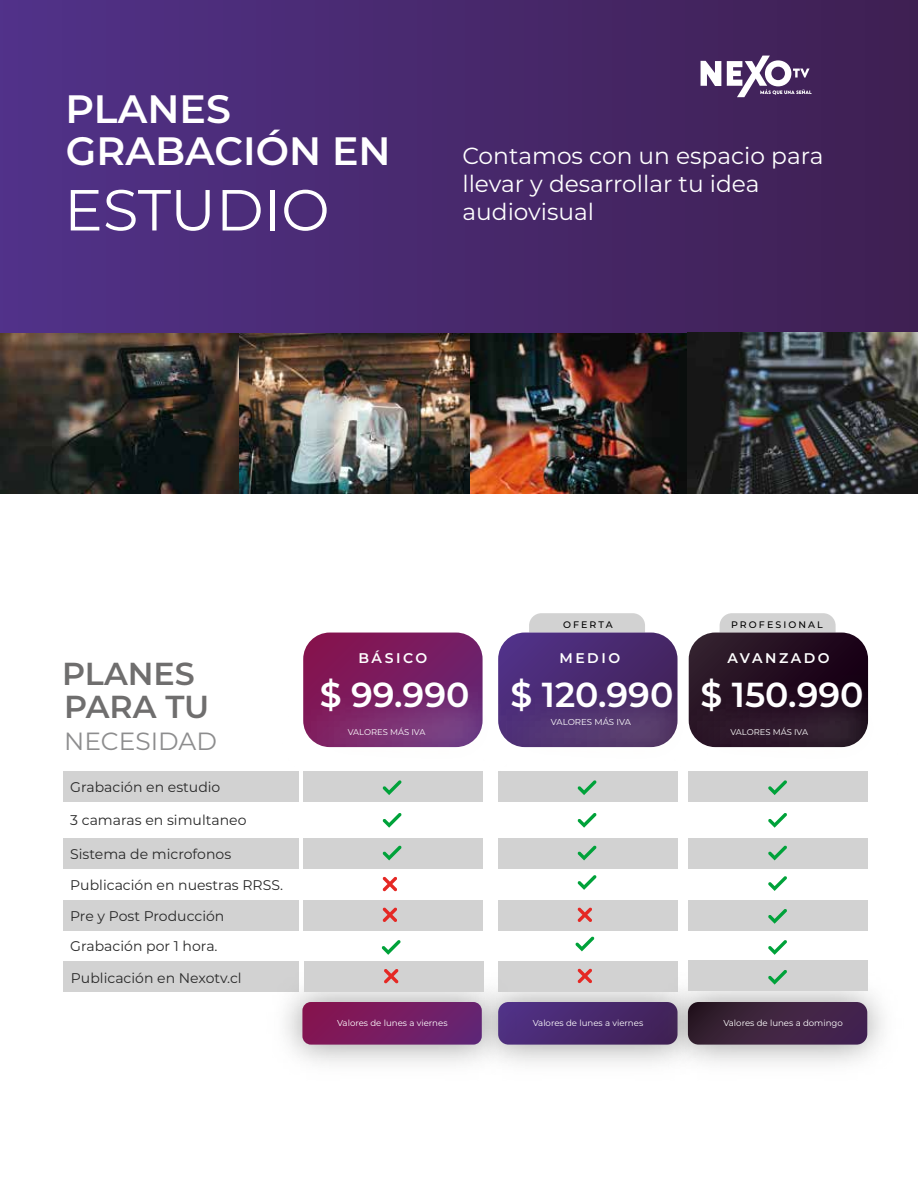
<style>
.page{position:relative;width:918px;height:1188px;background:#fff}
.page>*{position:absolute;margin:0;border:0;box-sizing:border-box;transform-origin:0 0}
.t1{font:57.75px "Montserrat";color:#fff}
.t2{font:600 39.6px/41.7px "Montserrat";color:#fff}
.t3{font:600 34.65px "Montserrat";color:#fff}
.t4{font:600 31.8px/33.5px "Montserrat";color:#6f6e6e}
.t5{font:24.9px "Montserrat";color:#8d8d8e}
.t6{font:23.25px/27.9px "Montserrat";color:#fff}
.t7{font:13.95px/30.6px "Montserrat";color:#292929}
.t8{font:600 13.95px "Montserrat";letter-spacing:.18em;color:#fff}
.t9{font:500 9.45px "Montserrat";letter-spacing:.22em;color:#010101}
.t10{font:8.55px "Montserrat";color:#fff}
.t11{font:8.4px "Montserrat";color:#fff}
</style>
<div class="page">
<div style="left:0;top:0;width:918px;height:492px;background:linear-gradient(to right,#513289,#3f2052)"></div>
<div style="left:63px;top:772px;width:236px;height:30px;background:#d2d2d2"></div>
<div style="left:63px;top:838px;width:236px;height:30px;background:#d2d2d2"></div>
<div style="left:63px;top:900px;width:236px;height:30px;background:#d2d2d2"></div>
<div style="left:63px;top:961px;width:236px;height:30px;background:#d2d2d2"></div>
<svg style="left:536px;top:1002px;width:97px;height:43px;background:#492a6e"></svg>
<svg style="left:514px;top:613px;width:148px;height:22px"></svg>
<img style="left:533px;top:635px;width:106px;height:137px">
<div style="left:498px;top:772px;width:180px;height:30px;background:#d2d2d2"></div>
<div style="left:498px;top:838px;width:180px;height:30px;background:#d2d2d2"></div>
<div style="left:498px;top:900px;width:180px;height:30px;background:#d2d2d2"></div>
<svg style="left:578px;top:780px;width:19px;height:15px"></svg>
<svg style="left:578px;top:846px;width:19px;height:14px"></svg>
<svg style="left:578px;top:875px;width:19px;height:15px"></svg>
<svg style="left:575px;top:937px;width:19px;height:14px"></svg>
<svg style="left:578px;top:813px;width:19px;height:15px"></svg>
<svg style="left:578px;top:907px;width:14px;height:15px"></svg>
<div style="left:498px;top:961px;width:180px;height:30px;background:#d2d2d2"></div>
<svg style="left:578px;top:969px;width:14px;height:14px"></svg>
<img style="left:633px;top:960px;width:250px;height:111px">
<svg style="left:688px;top:1002px;width:179px;height:43px;background:#402642"></svg>
<svg style="left:704px;top:613px;width:149px;height:22px"></svg>
<img style="left:639px;top:635px;width:230px;height:162px">
<div style="left:689px;top:772px;width:179px;height:30px;background:#d2d2d2"></div>
<div style="left:689px;top:838px;width:179px;height:30px;background:#d2d2d2"></div>
<div style="left:689px;top:900px;width:179px;height:30px;background:#d2d2d2"></div>
<svg style="left:768px;top:780px;width:19px;height:15px"></svg>
<svg style="left:768px;top:846px;width:19px;height:14px"></svg>
<svg style="left:768px;top:813px;width:19px;height:15px"></svg>
<svg style="left:768px;top:909px;width:19px;height:15px"></svg>
<svg style="left:768px;top:940px;width:19px;height:15px"></svg>
<div style="left:689px;top:961px;width:179px;height:30px;background:#d2d2d2"></div>
<svg style="left:768px;top:970px;width:19px;height:15px"></svg>
<svg style="left:768px;top:876px;width:19px;height:15px"></svg>
<img style="left:248px;top:980px;width:288px;height:91px">
<svg style="left:302px;top:1002px;width:180px;height:43px;background:#772064"></svg>
<img style="left:253px;top:635px;width:280px;height:137px">
<div style="left:303px;top:772px;width:180px;height:30px;background:#d2d2d2"></div>
<div style="left:303px;top:838px;width:180px;height:30px;background:#d2d2d2"></div>
<div style="left:303px;top:900px;width:180px;height:30px;background:#d2d2d2"></div>
<svg style="left:383px;top:780px;width:19px;height:15px"></svg>
<svg style="left:383px;top:846px;width:19px;height:14px"></svg>
<svg style="left:382px;top:940px;width:19px;height:15px"></svg>
<svg style="left:383px;top:813px;width:19px;height:15px"></svg>
<svg style="left:383px;top:877px;width:14px;height:14px"></svg>
<svg style="left:383px;top:907px;width:14px;height:15px"></svg>
<div style="left:304px;top:961px;width:180px;height:30px;background:#d2d2d2"></div>
<svg style="left:384px;top:969px;width:15px;height:14px"></svg>
<svg style="left:701px;top:61px;width:20px;height:25px"></svg>
<svg style="left:727px;top:56px;width:85px;height:41px"></svg>
<img style="left:0;top:334px;width:471px;height:160px">
<img style="left:471px;top:334px;width:216px;height:160px">
<img style="left:687px;top:332px;width:231px;height:162px">
<h2 class="t2" style="left:66px;top:86px;width:326px">PLANES<br>GRABACIÓN EN</h2>
<h1 class="t1" style="left:64px;top:170px;width:267px">ESTUDIO</h1>
<h3 class="t6" style="left:462px;top:141px;width:363px">Contamos con un espacio para llevar y desarrollar tu idea audiovisual</h3>
<p class="t9" style="left:563px;top:618px;width:51px">OFERTA</p>
<p class="t9" style="left:731px;top:618px;width:93px">PROFESIONAL</p>
<h3 class="t4" style="left:62px;top:655px;width:149px">PLANES<br>PARA TU</h3>
<h3 class="t5" style="left:64px;top:724px;width:154px">NECESIDAD</h3>
<p class="t7" style="left:70px;top:771px;width:152px">Grabación en estudio</p>
<p class="t7" style="left:70px;top:804px;width:178px">3 camaras en simultaneo</p>
<p class="t7" style="left:70px;top:838px;width:162px">Sistema de microfonos</p>
<p class="t7" style="left:70px;top:869px;width:215px">Publicación en nuestras RRSS.</p>
<p class="t7" style="left:70px;top:900px;width:156px">Pre y Post Producción<br>Grabación por 1 hora.</p>
<p class="t7" style="left:71px;top:962px;width:172px">Publicación en Nexotv.cl</p>
<p class="t8" style="left:358px;top:649px;width:70px">BÁSICO</p>
<h3 class="t3" style="left:320px;top:670px;width:151px">$ 99.990</h3>
<p class="t8" style="left:559px;top:648px;width:62px">MEDIO</p>
<h3 class="t3" style="left:510px;top:670px;width:164px">$ 120.990</h3>
<p class="t10" style="left:551px;top:716px;width:82px">VALORES MÁS IVA</p>
<p class="t8" style="left:727px;top:648px;width:104px">AVANZADO</p>
<h3 class="t3" style="left:700px;top:670px;width:165px">$ 150.990</h3>
<p class="t11" style="left:348px;top:726px;width:79px">VALORES MÁS IVA</p>
<p class="t11" style="left:730px;top:726px;width:79px">VALORES MÁS IVA</p>
<p class="t10" style="left:337px;top:1017px;width:112px">Valores de lunes a viernes</p>
<p class="t10" style="left:533px;top:1017px;width:112px">Valores de lunes a viernes</p>
<p class="t10" style="left:723px;top:1017px;width:121px">Valores de lunes a domingo</p>
</div>
